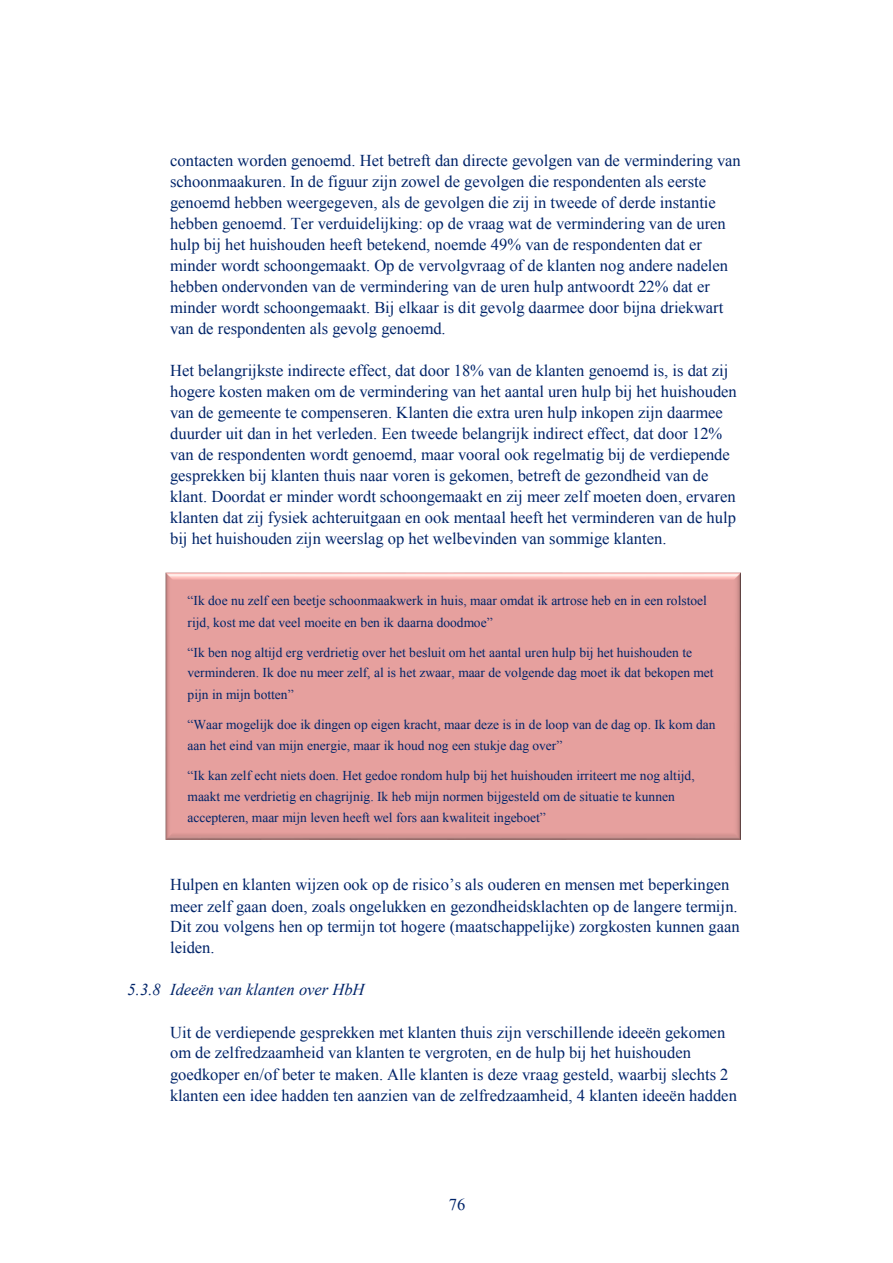
<style>
.page{position:relative;width:893px;height:1263px;background:#fff}
.page>*{position:absolute;margin:0;border:0;box-sizing:border-box;transform-origin:0 0}
.t1{font:16.5px/21px "Times New Roman";color:#002469}
.t2{font:italic 16.5px "Times New Roman";color:#002469}
.t3{font:13.5px/21px "Times New Roman";color:#002469}
</style>
<div class="page">
<div style="left:166px;top:573px;width:575px;height:267px;background:#e6a09e"></div>
<p class="t1" style="left:170px;top:150px;width:572px">contacten worden genoemd. Het betreft dan directe gevolgen van de vermindering van schoonmaakuren. In de figuur zijn zowel de gevolgen die respondenten als eerste genoemd hebben weergegeven, als de gevolgen die zij in tweede of derde instantie hebben genoemd. Ter verduidelijking: op de vraag wat de vermindering van de uren hulp bij het huishouden heeft betekend, noemde 49% van de respondenten dat er minder wordt schoongemaakt. Op de vervolgvraag of de klanten nog andere nadelen hebben ondervonden van de vermindering van de uren hulp antwoordt 22% dat er minder wordt schoongemaakt. Bij elkaar is dit gevolg daarmee door bijna driekwart van de respondenten als gevolg genoemd.</p>
<p class="t1" style="left:170px;top:360px;width:568px">Het belangrijkste indirecte effect, dat door 18% van de klanten genoemd is, is dat zij hogere kosten maken om de vermindering van het aantal uren hulp bij het huishouden van de gemeente te compenseren. Klanten die extra uren hulp inkopen zijn daarmee duurder uit dan in het verleden. Een tweede belangrijk indirect effect, dat door 12% van de respondenten wordt genoemd, maar vooral ook regelmatig bij de verdiepende gesprekken bij klanten thuis naar voren is gekomen, betreft de gezondheid van de klant. Doordat er minder wordt schoongemaakt en zij meer zelf moeten doen, ervaren klanten dat zij fysiek achteruitgaan en ook mentaal heeft het verminderen van de hulp bij het huishouden zijn weerslag op het welbevinden van sommige klanten.</p>
<p class="t3" style="left:188px;top:590px;width:521px">“Ik doe nu zelf een beetje schoonmaakwerk in huis, maar omdat ik artrose heb en in een rolstoel rijd, kost me dat veel moeite en ben ik daarna doodmoe”</p>
<p class="t3" style="left:188px;top:641px;width:527px">“Ik ben nog altijd erg verdrietig over het besluit om het aantal uren hulp bij het huishouden te verminderen. Ik doe nu meer zelf, al is het zwaar, maar de volgende dag moet ik dat bekopen met pijn in mijn botten”</p>
<p class="t3" style="left:188px;top:714px;width:529px">“Waar mogelijk doe ik dingen op eigen kracht, maar deze is in de loop van de dag op. Ik kom dan aan het eind van mijn energie, maar ik houd nog een stukje dag over”</p>
<p class="t3" style="left:188px;top:764px;width:509px">“Ik kan zelf echt niets doen. Het gedoe rondom hulp bij het huishouden irriteert me nog altijd, maakt me verdrietig en chagrijnig. Ik heb mijn normen bijgesteld om de situatie te kunnen accepteren, maar mijn leven heeft wel fors aan kwaliteit ingeboet”</p>
<p class="t1" style="left:170px;top:874px;width:571px">Hulpen en klanten wijzen ook op de risico’s als ouderen en mensen met beperkingen meer zelf gaan doen, zoals ongelukken en gezondheidsklachten op de langere termijn.<br>Dit zou volgens hen op termijn tot hogere (maatschappelijke) zorgkosten kunnen gaan leiden.</p>
<h3 class="t2" style="left:128px;top:981px;width:238px">5.3.8 Ideeën van klanten over HbH</h3>
<p class="t1" style="left:170px;top:1021px;width:568px">Uit de verdiepende gesprekken met klanten thuis zijn verschillende ideeën gekomen om de zelfredzaamheid van klanten te vergroten, en de hulp bij het huishouden goedkoper en/of beter te maken. Alle klanten is deze vraag gesteld, waarbij slechts 2 klanten een idee hadden ten aanzien van de zelfredzaamheid, 4 klanten ideeën hadden</p>
<p class="t1" style="left:449px;top:1193px;width:18px">76</p>
</div>
